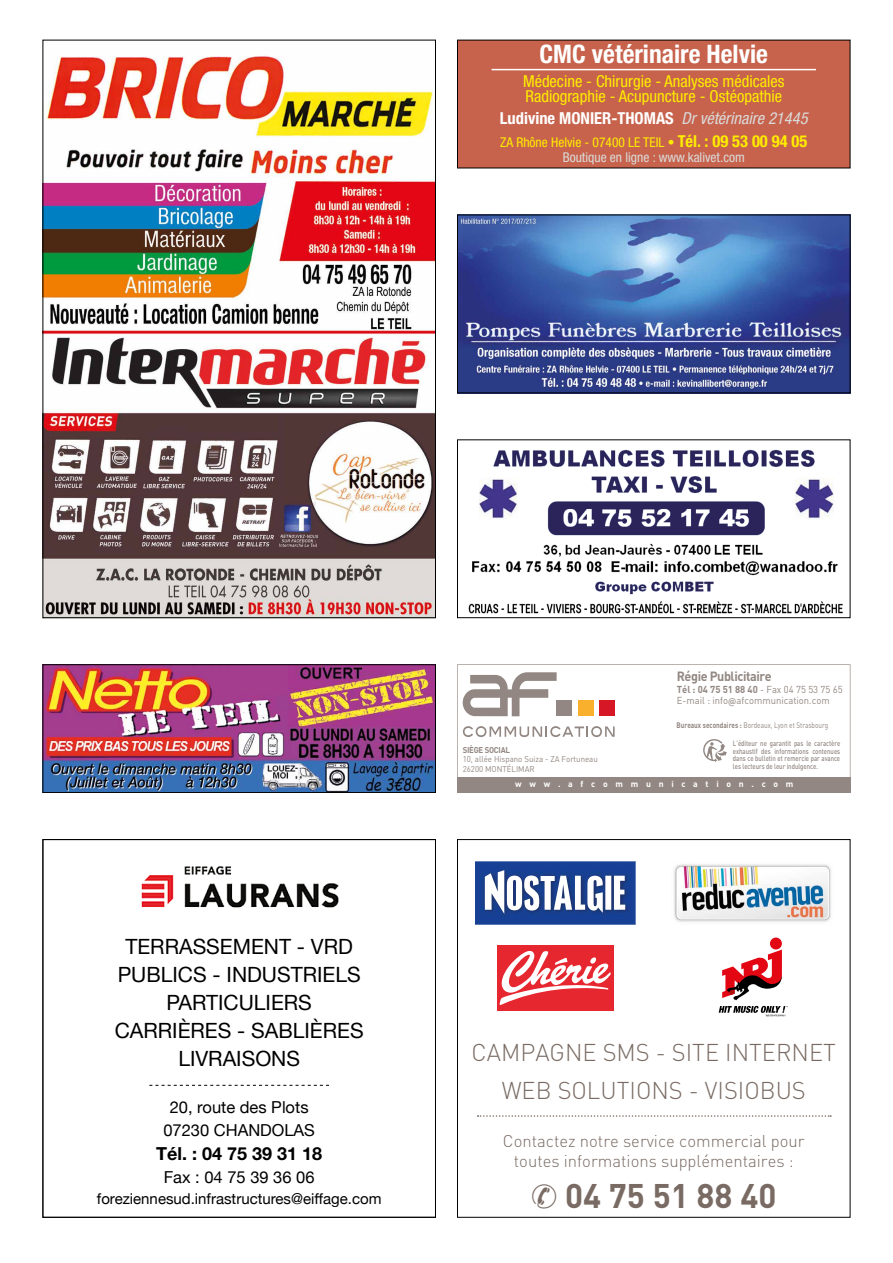
<style>
.page{position:relative;width:893px;height:1263px;background:#fff}
.page>*{position:absolute;margin:0;border:0;box-sizing:border-box;transform-origin:0 0}
.t1{font:700 33.75px "DIN";color:#796b63}
.t2{font:700 condensed 25.5px "Helvetica Neue";color:#fff}
.t3{font:300 24px/37.3px "DIN";color:#796b63;text-align:center}
.t4{font:21px/28px "Helvetica Neue";color:#000;text-align:center}
.t5{font:700 18px "Helvetica Neue";color:#000}
.t6{font:300 16.8px/20.2px "DIN";color:#796b63;text-align:center}
.t7{font:condensed 16.5px/15px "Helvetica Neue";color:#ffed00}
.t8{font:16.5px/22.6px "Helvetica Neue";color:#000;text-align:center}
.t9{font:700 condensed 16.5px "Helvetica Neue";color:#fff}
.t10{font:15px "Helvetica Neue";color:#000}
.t11{font:condensed 13.5px/15px "Helvetica Neue";color:#dadada;text-align:center}
.t12{font:700 13.2px "DIN";letter-spacing:-.03em;color:#928782;scale:.95 1}
.t13{font:10.05px/11.9px "DIN";color:#928782;scale:.95 1}
.t14{font:700 8.55px "DIN";letter-spacing:.9em;color:#fff}
.t15{font:8.4px/9.8px "DIN";color:#928782;scale:.94 1}
.t16{font:700 8.4px "DIN";letter-spacing:-.03em;color:#928782;scale:.94 1}
.t17{font:7.95px "DIN";color:#928782;scale:.81 1}
.t18{font:500 7.5px/7.5px "DIN";color:#928782;text-align:justify;scale:.8 1}
.s1{color:#ffed00}
.s2{font-weight:700;font-size:16.5px;color:#ffed00}
.s3{font-weight:400;font-style:italic;color:#dadada}
.s4{font-weight:700}
.s5{font-family:"Geneva"}
</style>
<div class="page">
<img style="left:45px;top:56px;width:389px;height:560px">
<div style="left:457px;top:40px;width:393px;height:128px;background:#c7634c"></div>
<hr style="left:492px;top:69px;width:324px;height:1px;background:#fff">
<img style="left:45px;top:666px;width:389px;height:125px">
<div style="left:43px;top:664px;width:393px;height:129px;border:1px solid #000"></div>
<img style="left:459px;top:217px;width:389px;height:174px">
<div style="left:457px;top:215px;width:393px;height:178px;border:1px solid #000"></div>
<img style="left:468px;top:449px;width:375px;height:165px">
<div style="left:457px;top:439px;width:393px;height:179px;border:1px solid #000"></div>
<img style="left:141px;top:866px;width:198px;height:42px">
<svg style="left:149px;top:1085px;width:180px;height:1px"></svg>
<div style="left:43px;top:839px;width:393px;height:379px;border:1px solid #000"></div>
<div style="left:457px;top:839px;width:393px;height:379px;border:1px solid #000"></div>
<img style="left:674px;top:864px;width:157px;height:58px">
<svg style="left:475px;top:861px;width:161px;height:64px"></svg>
<div style="left:497px;top:945px;width:116px;height:65px;background:#e62730"></div>
<svg style="left:499px;top:951px;width:112px;height:54px"></svg>
<svg style="left:722px;top:937px;width:60px;height:63px"></svg>
<svg style="left:719px;top:1006px;width:69px;height:10px"></svg>
<svg style="left:478px;top:1115px;width:353px;height:2px"></svg>
<svg style="left:457px;top:664px;width:393px;height:129px"></svg>
<svg style="left:463px;top:726px;width:152px;height:11px"></svg>
<svg style="left:463px;top:672px;width:94px;height:44px"></svg>
<div style="left:557px;top:700px;width:15px;height:16px;background:#928782"></div>
<div style="left:578px;top:700px;width:15px;height:16px;background:#f9b02d"></div>
<div style="left:599px;top:700px;width:16px;height:16px;background:#d61726"></div>
<div style="left:457px;top:777px;width:393px;height:15px;background:#928782"></div>
<svg style="left:703px;top:739px;width:24px;height:23px"></svg>
<h2 class="t2" style="left:540px;top:39px;width:230px">CMC vétérinaire Helvie</h2>
<h3 class="t7" style="left:523px;top:73px;width:263px">Médecine - Chirurgie - Analyses médicales<br>Radiographie - Acupuncture - Ostéopathie</h3>
<h3 class="t11" style="left:500px;top:135px;width:309px"><span class="s1">ZA Rhône Helvie - 07400 LE TEIL •</span> <span class="s2">Tél. : 09 53 00 94 05<br></span>Boutique en ligne : www.kalivet.com</h3>
<h3 class="t9" style="left:500px;top:108px;width:309px">Ludivine MONIER-THOMAS <span class="s3">Dr vétérinaire 21445</span></h3>
<h3 class="t4" style="left:115px;top:934px;width:250px">TERRASSEMENT - VRD<br>PUBLICS - INDUSTRIELS<br>PARTICULIERS<br>CARRIÈRES - SABLIÈRES<br>LIVRAISONS</h3>
<h3 class="t8" style="left:163px;top:1097px;width:153px">20, route des Plots<br>07230 CHANDOLAS</h3>
<h3 class="t5" style="left:156px;top:1143px;width:168px">Tél. : 04 75 39 31 18</h3>
<h3 class="t8" style="left:164px;top:1167px;width:152px">Fax : 04 75 39 36 06</h3>
<h3 class="t10" style="left:97px;top:1188px;width:286px">foreziennesud.infrastructures@eiffage.com</h3>
<p class="t16" style="left:463px;top:744px;width:52px">SIÈGE SOCIAL</p>
<p class="t15" style="left:463px;top:754px;width:145px">10, allée Hispano Suiza - ZA Fortuneau<br>26200 MONTÉLIMAR</p>
<h3 class="t12" style="left:677px;top:667px;width:101px">Régie Publicitaire</h3>
<h3 class="t13" style="left:677px;top:683px;width:176px"><span class="s4">Tél : 04 75 51 88 40</span> - Fax 04 75 53 75 65<br>E-mail : info<span class="s5">@</span>afcommunication.com</h3>
<p class="t17" style="left:676px;top:720px;width:189px"><span class="s4">Bureaux secondaires :</span> Bordeaux, Lyon et Strasbourg</p>
<p class="t18" style="left:733px;top:739px;width:136px">L’éditeur ne garantit pas le caractère exhaustif des informations contenues dans ce bulletin et remercie par avance les lecteurs de leur indulgence.</p>
<p class="t14" style="left:515px;top:778px;width:280px">www.afcommunication.com</p>
<h3 class="t3" style="left:472px;top:1034px;width:366px">CAMPAGNE SMS - SITE INTERNET<br>WEB SOLUTIONS - VISIOBUS</h3>
<h3 class="t6" style="left:503px;top:1131px;width:303px">Contactez notre service commercial pour toutes informations supplémentaires :</h3>
<h1 class="t1" style="left:565px;top:1173px;width:213px">04 75 51 88 40</h1>
</div>
